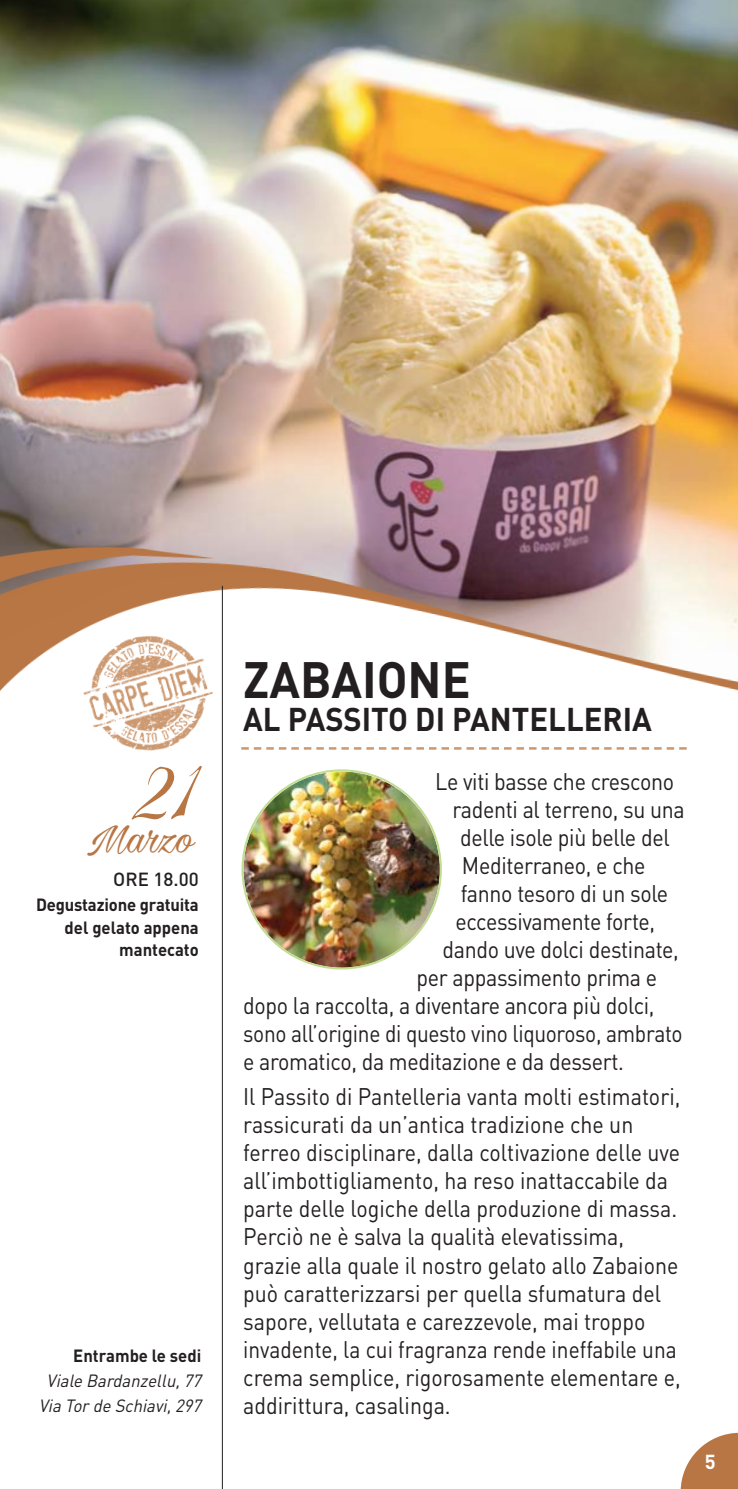
<style>
.page{position:relative;width:738px;height:1489px;background:#fff}
.page>*{position:absolute;margin:0;border:0;box-sizing:border-box;transform-origin:0 0}
.t1{font:90px "SCRIPT9";color:#b87644}
.t2{font:700 50.5px "DIN";color:#231f20;scale:.95 1}
.t3{font:45px "Milasian Circa PERSONAL";color:#b87644}
.t4{font:700 32.5px "DIN";color:#231f20;scale:.95 1}
.t5{font:23.75px/28px "DIN";color:#231f20;scale:.9 1}
.t6{font:23.75px "DIN";color:#231f20;scale:.88 1}
.t7{font:700 20px "DIN";color:#fff}
.t8{font:500 18.75px "DIN";color:#231f20}
.t9{font:700 17.5px/22.5px "DIN";color:#231f20;text-align:right;scale:.95 1}
.t10{font:italic 17.5px/25px "DIN";color:#231f20;text-align:center;scale:.95 1}
</style>
<div class="page">
<svg style="left:680px;top:1432px;width:57px;height:56px"></svg>
<img style="left:0;top:0;width:737px;height:544px">
<img style="left:0;top:544px;width:737px;height:261px">
<img style="left:241px;top:769px;width:200px;height:200px">
<img style="left:68px;top:614px;width:160px;height:155px">
<hr style="left:222px;top:585px;width:1px;height:903px;background:#231f20">
<svg style="left:241px;top:747px;width:445px;height:2px"></svg>
<h1 class="t1" style="left:129px;top:735px;width:66px">21</h1>
<h3 class="t3" style="left:87px;top:810px;width:106px">Marzo</h3>
<p class="t8" style="left:113px;top:872px;width:87px">ORE 18.00</p>
<p class="t9" style="left:36px;top:895px;width:173px">Degustazione gratuita del gelato appena mantecato</p>
<p class="t9" style="left:73px;top:1345px;width:136px">Entrambe le sedi</p>
<p class="t10" style="left:39px;top:1369px;width:176px">Viale Bardanzellu,77<br>Via Tor de Schiavi,297</p>
<h2 class="t2" style="left:243px;top:661px;width:241px">ZABAIONE</h2>
<h3 class="t4" style="left:243px;top:708px;width:431px">AL PASSITO DI PANTELLERIA</h3>
<p class="t5" style="left:434px;top:770px;width:267px">Le viti basse che crescono</p>
<p class="t5" style="left:452px;top:798px;width:259px">radenti al terreno, su una</p>
<p class="t5" style="left:459px;top:826px;width:234px">delle isole più belle del</p>
<p class="t5" style="left:461px;top:854px;width:205px">Mediterraneo, e che</p>
<p class="t5" style="left:460px;top:882px;width:232px">fanno tesoro di un sole</p>
<p class="t5" style="left:455px;top:910px;width:223px">eccessivamente forte,</p>
<p class="t5" style="left:442px;top:938px;width:264px">dando uve dolci destinate,</p>
<p class="t5" style="left:416px;top:966px;width:269px">per appassimento prima e</p>
<p class="t5" style="left:243px;top:994px;width:458px">dopo la raccolta, a diventare ancora più dolci,</p>
<p class="t6" style="left:243px;top:1025px;width:500px">sono all’origine di questo vino liquoroso, ambrato</p>
<p class="t5" style="left:243px;top:1050px;width:424px">e aromatico, da meditazione e da dessert.</p>
<p class="t5" style="left:243px;top:1085px;width:487px">Il Passito di Pantelleria vanta molti estimatori, rassicurati da un’antica tradizione che un ferreo disciplinare, dalla coltivazione delle uve all’imbottigliamento, ha reso inattaccabile da parte delle logiche della produzione di massa.<br>Perciò ne è salva la qualità elevatissima, grazie alla quale il nostro gelato allo Zabaione può caratterizzarsi per quella sfumatura del sapore, vellutata e carezzevole, mai troppo invadente, la cui fragranza rende ineffabile una crema semplice, rigorosamente elementare e, addirittura, casalinga.</p>
<p class="t7" style="left:704px;top:1454px;width:12px">5</p>
</div>
